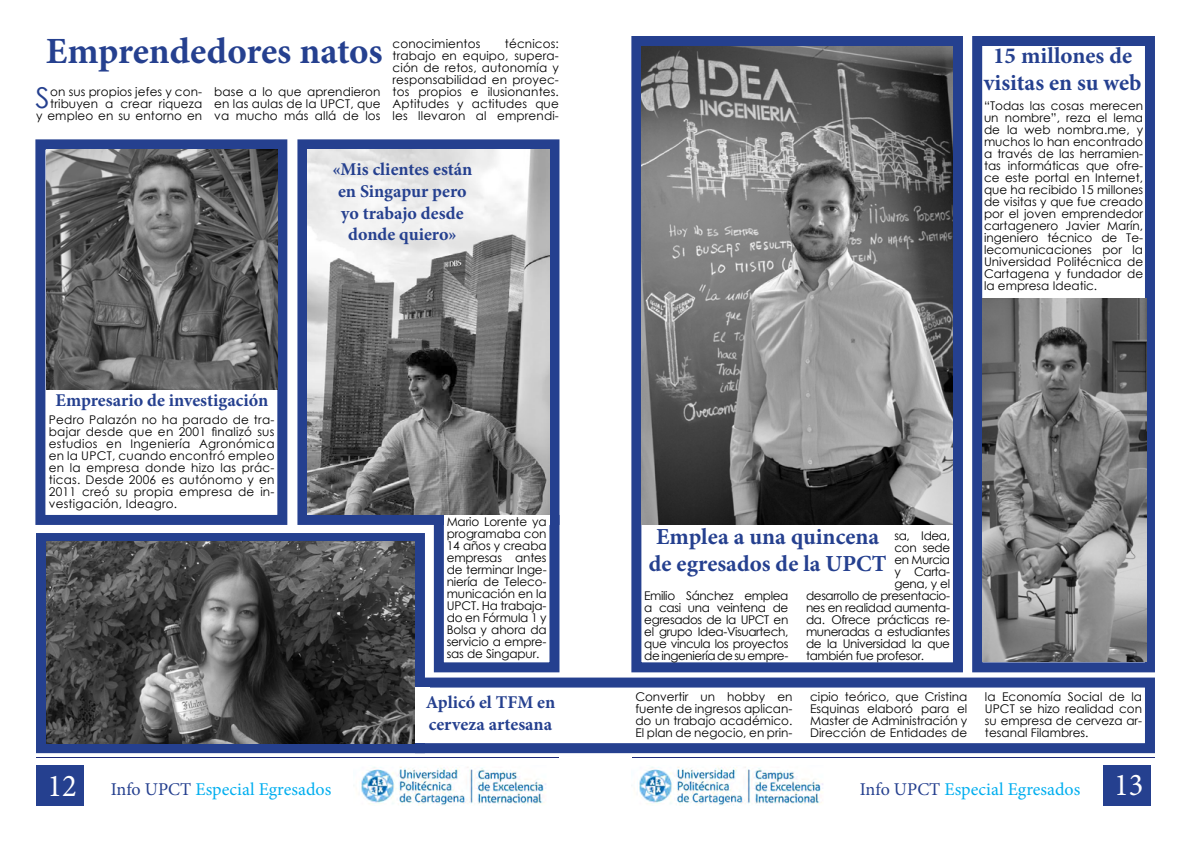
<style>
.page{position:relative;width:1191px;height:842px;background:#fff}
.page>*{position:absolute;margin:0;border:0;box-sizing:border-box;transform-origin:0 0}
.t1{font:700 37px "Minion Pro";letter-spacing:-.005em;color:#25408f}
.t2{font:31.8px "Minion Pro";color:#fff;scale:.96 1}
.t3{font:28.7px "Century Gothic";color:#25408f}
.t4{font:700 23px/27.6px "Minion Pro";color:#25408f;text-align:center}
.t5{font:700 18px/21.6px "Minion Pro";color:#25408f}
.t6{font:18px "Minion Pro";color:#00aeef}
.t7{font:12px/12px "Century Gothic";color:#000;text-align:justify}
.t8{font:12px "Century Gothic";letter-spacing:-.03em;color:#000}
.s1{color:#25408f}
</style>
<div class="page">
<div style="left:631px;top:36px;width:332px;height:636px;border:10px solid #25408f"></div>
<div style="left:297px;top:139px;width:262px;height:386px;border:10px solid #25408f"></div>
<div style="left:35px;top:139px;width:252px;height:386px;border:10px solid #25408f"></div>
<div style="left:972px;top:36px;width:183px;height:636px;border:10px solid #25408f"></div>
<div style="left:415px;top:677px;width:740px;height:76px;border:10px solid #25408f"></div>
<svg style="left:36px;top:533px;width:394px;height:225px;background:#485e9e"></svg>
<svg style="left:429px;top:510px;width:131px;height:167px"></svg>
<div style="left:36px;top:765px;width:48px;height:40px;background:#25408f"></div>
<div style="left:1102px;top:765px;width:48px;height:41px;background:#25408f"></div>
<hr style="left:37px;top:757px;width:522px;height:1px;background:#1d2b7a">
<hr style="left:632px;top:757px;width:523px;height:1px;background:#1d2b7a">
<img style="left:361px;top:767px;width:185px;height:38px">
<img style="left:639px;top:767px;width:184px;height:38px">
<img style="left:46px;top:541px;width:369px;height:202px">
<img style="left:641px;top:46px;width:312px;height:479px">
<img style="left:982px;top:298px;width:164px;height:364px">
<img style="left:307px;top:149px;width:242px;height:366px">
<div style="left:415px;top:687px;width:14px;height:56px;background:#fff"></div>
<div style="left:444px;top:515px;width:105px;height:10px;background:#fff"></div>
<img style="left:46px;top:149px;width:231px;height:240px">
<h1 class="t1" style="left:46px;top:25px;width:338px">Emprendedores natos</h1>
<h3 class="t3" style="left:36px;top:78px;width:16px">S</h3>
<p class="t7" style="left:36px;top:85px;width:168px;text-align:right">on sus propios jefes y con&shy;tribuyen a crear riqueza<br>y empleo en su entorno en</p>
<p class="t7" style="left:214px;top:85px;width:168px">base a lo que aprendieron en las aulas de la UPCT, que va mucho más allá de los</p>
<p class="t7" style="left:392px;top:37px;width:168px;text-indent:112px">técnicos: trabajo en equipo, supera&shy;ción de retos, autonomía y responsabilidad en proyec&shy;tos propios e ilusionantes.<br>Aptitudes y actitudes que les llevaron al emprendi-</p>
<p class="t7" style="left:392px;top:37px;width:89px">conocimientos</p>
<h3 class="t5" style="left:332px;top:159px;width:141px;text-align:center">«Mis clientes están en Singapur pero yo trabajo desde donde quiero»</h3>
<h3 class="t5" style="left:56px;top:389px;width:214px">Empresario de investigación</h3>
<p class="t7" style="left:49px;top:414px;width:227px">Pedro Palazón no ha parado de tra&shy;bajar desde que en 2001 finalizó sus estudios en Ingeniería Agronómica en la UPCT, cuando encontró empleo en la empresa donde hizo las prác&shy;ticas. Desde 2006 es autónomo y en 2011 creó su propia empresa de in&shy;vestigación, Ideagro.</p>
<p class="t7" style="left:447px;top:516px;width:101px">Mario Lorente ya programaba con 14 años y creaba empresas antes de terminar Inge&shy;niería de Teleco&shy;municación en la UPCT. Ha trabaja&shy;do en Fórmula 1 y Bolsa y ahora da servicio a empre&shy;sas de Singapur.</p>
<h3 class="t5" style="left:426px;top:691px;width:131px">Aplicó el TFM en cerveza artesana</h3>
<h3 class="t4" style="left:983px;top:41px;width:159px">15 millones de visitas en su web</h3>
<p class="t7" style="left:984px;top:100px;width:161px">“Todas las cosas merecen un nombre”, reza el lema de la web nombra.me, y muchos lo han encontrado a través de las herramien&shy;tas informáticas que ofre&shy;ce este portal en Internet, que ha recibido 15 millones de visitas y que fue creado por el joven emprendedor cartagenero Javier Marín, ingeniero técnico de Te&shy;lecomunicaciones por la Universidad Politécnica de Cartagena y fundador de la empresa Ideatic.</p>
<h3 class="t4" style="left:649px;top:522px;width:239px">Emplea a una quincena de egresados de la UPCT</h3>
<p class="t7" style="left:894px;top:529px;width:57px">sa, Idea,</p>
<p class="t7" style="left:894px;top:541px;width:57px">con sede</p>
<p class="t8" style="left:894px;top:551px;width:57px">en Murcia</p>
<p class="t7" style="left:894px;top:565px;width:57px">y Carta-</p>
<p class="t7" style="left:894px;top:577px;width:57px">gena, y el</p>
<p class="t8" style="left:806px;top:587px;width:146px">desarrollo de presentacio-</p>
<p class="t8" style="left:806px;top:599px;width:146px">nes en realidad aumenta-</p>
<p class="t8" style="left:806px;top:611px;width:146px">da. Ofrece prácticas re-</p>
<p class="t8" style="left:806px;top:623px;width:146px">muneradas a estudiantes</p>
<p class="t8" style="left:806px;top:635px;width:146px">de la Universidad la que</p>
<p class="t8" style="left:806px;top:647px;width:120px">también fue profesor.</p>
<p class="t7" style="left:644px;top:589px;width:146px">Emilio Sánchez emplea a casi una veintena de egresados de la UPCT en el grupo Idea-Visuartech, que vincula los proyectos de ingeniería de su empre-</p>
<p class="t7" style="left:635px;top:691px;width:159px">Convertir un hobby en fuente de ingresos aplican&shy;do un trabajo académico.<br>El plan de negocio, en prin-</p>
<p class="t7" style="left:810px;top:691px;width:159px">cipio teórico, que Cristina Esquinas elaboró para el Master de Administración y Dirección de Entidades de</p>
<p class="t7" style="left:985px;top:691px;width:159px">la Economía Social de la UPCT se hizo realidad con su empresa de cerveza ar&shy;tesanal Filambres.</p>
<h2 class="t2" style="left:48px;top:764px;width:32px">12</h2>
<h2 class="t2" style="left:1114px;top:763px;width:32px">13</h2>
<h3 class="t6" style="left:111px;top:777px;width:222px"><span class="s1">Info UPCT</span> Especial Egresados</h3>
<h3 class="t6" style="left:859px;top:777px;width:222px"><span class="s1">Info UPCT</span> Especial Egresados</h3>
</div>
